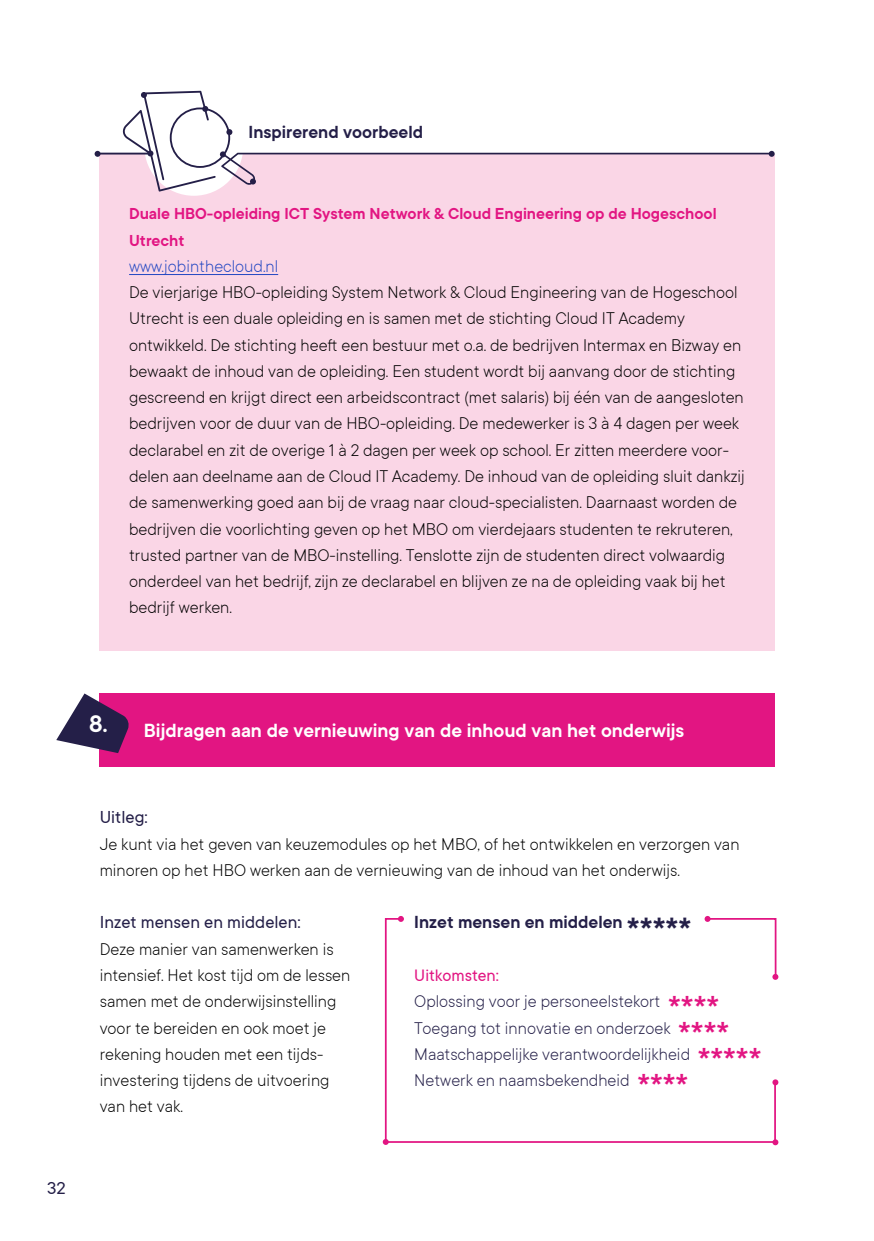
<style>
.page{position:relative;width:874px;height:1241px;background:#fff}
.page>*{position:absolute;margin:0;border:0;box-sizing:border-box;transform-origin:0 0}
.t1{font:600 21px "TT Commons";color:#fff}
.t2{font:600 19.25px "TT Commons";color:#241f48}
.t3{font:19.25px "TT Commons";color:#241f48}
.t4{font:300 18.38px/26.2px "TT Commons";color:#000}
.t5{font:300 18.38px/26.2px "TT Commons";color:#241f48}
.t6{font:300 18.38px "TT Commons";color:#2348c2}
.t7{font:600 17.5px/26.2px "TT Commons";color:#e21582}
.s1{font-size:36.75px}
.s2{font-weight:400;color:#e21582}
.s3{font-weight:500;font-size:38.5px;color:#e21582}
</style>
<div class="page">
<div style="left:99px;top:693px;width:675px;height:73px;background:#e21582"></div>
<svg style="left:56px;top:693px;width:73px;height:60px"></svg>
<div style="left:99px;top:154px;width:675px;height:496px;background:#fad6e6"></div>
<hr style="left:129px;top:274px;width:149px;height:1px;background:#2348c2">
<svg style="left:141px;top:91px;width:631px;height:94px"></svg>
<svg style="left:768px;top:151px;width:6px;height:6px"></svg>
<svg style="left:94px;top:110px;width:121px;height:81px"></svg>
<svg style="left:772px;top:1139px;width:6px;height:6px"></svg>
<svg style="left:382px;top:916px;width:23px;height:228px"></svg>
<hr style="left:387px;top:1140px;width:388px;height:2px;background:#e21582">
<svg style="left:772px;top:1079px;width:6px;height:6px"></svg>
<hr style="left:773px;top:1081px;width:2px;height:62px;background:#e21582">
<svg style="left:704px;top:916px;width:74px;height:63px"></svg>
<p class="t2" style="left:248px;top:121px;width:176px">Inspirerend voorbeeld</p>
<p class="t7" style="left:129px;top:201px;width:588px">Duale HBO-opleiding ICT System Network &amp; Cloud Engineering op de Hogeschool<br>Utrecht</p>
<p class="t6" style="left:129px;top:256px;width:151px">www.jobinthecloud.nl</p>
<p class="t4" style="left:129px;top:279px;width:617px">De vierjarige HBO-opleiding System Network &amp; Cloud Engineering van de Hogeschool Utrecht is een duale opleiding en is samen met de stichting Cloud IT Academy ontwikkeld. De stichting heeft een bestuur met o.a. de bedrijven Intermax en Bizway en bewaakt de inhoud van de opleiding. Een student wordt bij aanvang door de stichting gescreend en krijgt direct een arbeidscontract (met salaris) bij één van de aangesloten bedrijven voor de duur van de HBO-opleiding. De medewerker is 3 à 4 dagen per week declarabel en zit de overige 1 à 2 dagen per week op school. Er zitten meerdere voor&shy;delen aan deelname aan de Cloud IT Academy. De inhoud van de opleiding sluit dankzij de samenwerking goed aan bij de vraag naar cloud-specialisten. Daarnaast worden de bedrijven die voorlichting geven op het MBO om vierdejaars studenten te rekruteren, trusted partner van de MBO-instelling. Tenslotte zijn de studenten direct volwaardig onderdeel van het bedrijf, zijn ze declarabel en blijven ze na de opleiding vaak bij het bedrijf werken.</p>
<p class="t1" style="left:89px;top:719px;width:596px"><sup>8.</sup> Bijdragen aan de vernieuwing van de inhoud van het onderwijs</p>
<p class="t3" style="left:47px;top:1177px;width:20px">32</p>
<p class="t3" style="left:100px;top:806px;width:49px">Uitleg:</p>
<p class="t4" style="left:100px;top:830px;width:641px">Je kunt via het geven van keuzemodules op het MBO, of het ontwikkelen en verzorgen van minoren op het HBO werken aan de vernieuwing van de inhoud van het onderwijs.</p>
<p class="t3" style="left:100px;top:911px;width:202px">Inzet mensen en middelen:</p>
<p class="t4" style="left:100px;top:935px;width:252px">Deze manier van samenwerken is intensief. Het kost tijd om de lessen samen met de onderwijsinstelling voor te bereiden en ook moet je rekening houden met een tijds&shy;investering tijdens de uitvoering van het vak.</p>
<p class="t2" style="left:414px;top:911px;width:278px">Inzet mensen en middelen <span class="s1">*****</span></p>
<p class="t5" style="left:414px;top:961px;width:348px"><span class="s2">Uitkomsten:<br></span>Oplossing voor je personeelstekort <span class="s3">**** </span>Toegang tot innovatie en onderzoek <span class="s3">**** </span>Maatschappelijke verantwoordelijkheid <span class="s3">***** </span>Netwerk en naamsbekendheid <span class="s3">****</span></p>
</div>
